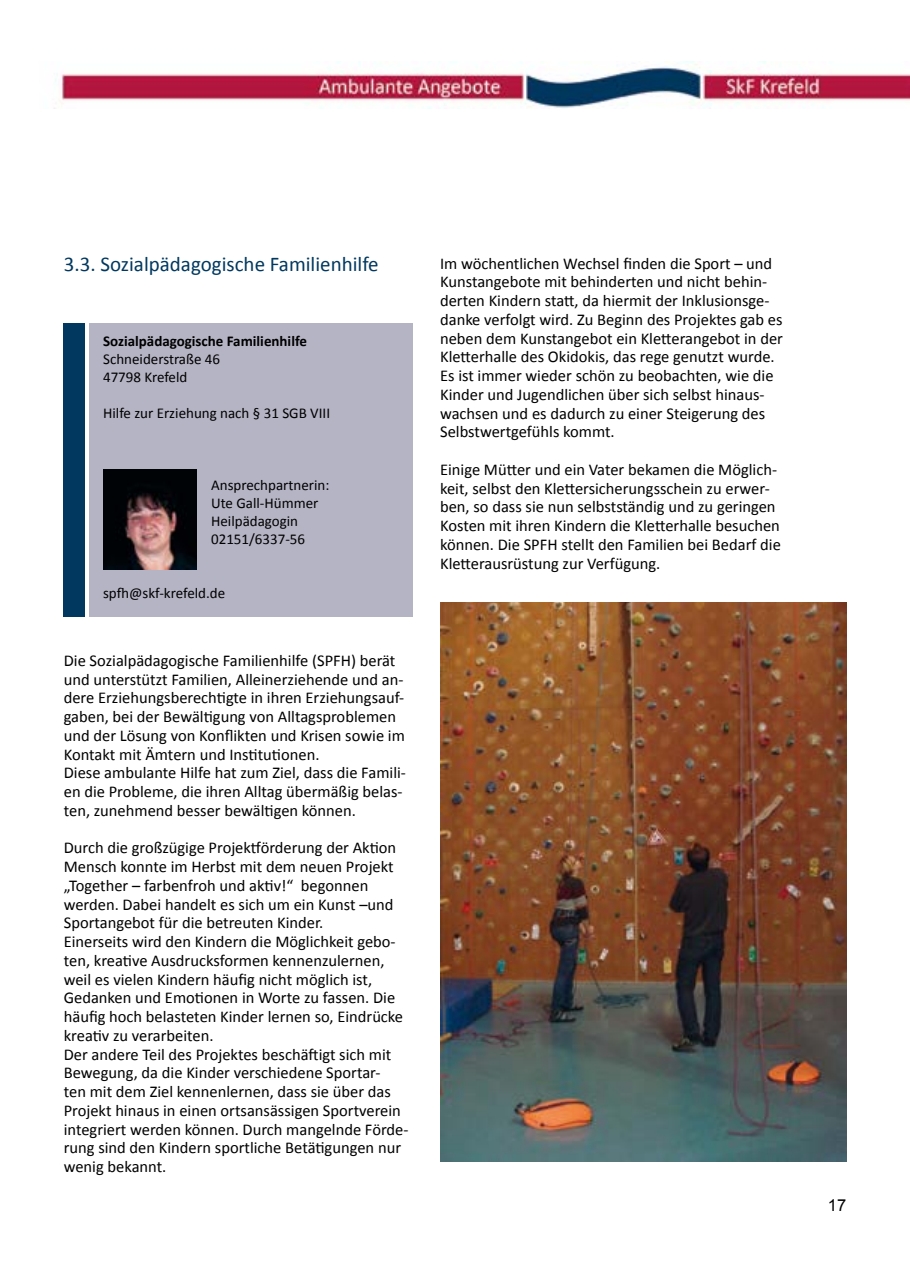
<style>
.page{position:relative;width:910px;height:1280px;background:#fff}
.page>*{position:absolute;margin:0;border:0;box-sizing:border-box;transform-origin:0 0}
.t1{font:21px "Calibri";color:#00385f}
.t2{font:16.5px/18.8px "Calibri";color:#000}
.t3{font:16.5px "Arial";color:#000}
.t4{font:15px/18px "Calibri";color:#000}
.t5{font:700 15px "Calibri";color:#000}
</style>
<div class="page">
<img style="left:54px;top:61px;width:856px;height:48px">
<div style="left:64px;top:323px;width:21px;height:294px;background:#00385f"></div>
<div style="left:89px;top:323px;width:323px;height:294px;background:#b5b4c5"></div>
<img style="left:103px;top:470px;width:94px;height:99px">
<img style="left:440px;top:603px;width:406px;height:558px">
<p class="t1" style="left:64px;top:251px;width:316px">3.3. Sozialpädagogische Familienhilfe</p>
<p class="t5" style="left:103px;top:331px;width:205px">Sozialpädagogische Familienhilfe</p>
<p class="t4" style="left:103px;top:350px;width:119px">Schneiderstraße 46<br>47798 Krefeld</p>
<p class="t4" style="left:103px;top:404px;width:228px">Hilfe zur Erziehung nach § 31 SGB VIII</p>
<p class="t4" style="left:211px;top:476px;width:120px">Ansprechpartnerin:<br>Ute Gall-Hümmer<br>Heilpädagogin<br>02151/6337-56</p>
<p class="t4" style="left:103px;top:584px;width:124px">spfh@skf-krefeld.de</p>
<p class="t2" style="left:64px;top:651px;width:344px">Die Sozialpädagogische Familienhilfe (SPFH) berät und unterstützt Familien, Alleinerziehende und an&shy;dere Erziehungsberechtigte in ihren Erziehungsauf&shy;gaben, bei der Bewältigung von Alltagsproblemen und der Lösung von Konflikten und Krisen sowie im Kontakt mit Ämtern und Institutionen.<br>Diese ambulante Hilfe hat zum Ziel, dass die Famili&shy;en die Probleme, die ihren Alltag übermäßig belas&shy;ten, zunehmend besser bewältigen können.</p>
<p class="t2" style="left:64px;top:838px;width:346px">Durch die großzügige Projektförderung der Aktion Mensch konnte im Herbst mit dem neuen Projekt „Together – farbenfroh und aktiv!“ begonnen werden. Dabei handelt es sich um ein Kunst –und Sportangebot für die betreuten Kinder.<br>Einerseits wird den Kindern die Möglichkeit gebo&shy;ten, kreative Ausdrucksformen kennenzulernen, weil es vielen Kindern häufig nicht möglich ist, Gedanken und Emotionen in Worte zu fassen. Die häufig hoch belasteten Kinder lernen so, Eindrücke kreativ zu verarbeiten.<br>Der andere Teil des Projektes beschäftigt sich mit Bewegung, da die Kinder verschiedene Sportar-<br>ten mit dem Ziel kennenlernen, dass sie über das Projekt hinaus in einen ortsansässigen Sportverein integriert werden können. Durch mangelnde Förde&shy;rung sind den Kindern sportliche Betätigungen nur wenig bekannt.</p>
<p class="t2" style="left:440px;top:254px;width:344px">Im wöchentlichen Wechsel finden die Sport – und Kunstangebote mit behinderten und nicht behin&shy;derten Kindern statt, da hiermit der Inklusionsge&shy;danke verfolgt wird. Zu Beginn des Projektes gab es neben dem Kunstangebot ein Kletterangebot in der Kletterhalle des Okidokis, das rege genutzt wurde.<br>Es ist immer wieder schön zu beobachten, wie die Kinder und Jugendlichen über sich selbst hinaus&shy;wachsen und es dadurch zu einer Steigerung des Selbstwertgefühls kommt.</p>
<p class="t2" style="left:440px;top:460px;width:342px">Einige Mütter und ein Vater bekamen die Möglich&shy;keit, selbst den Klettersicherungsschein zu erwer&shy;ben, so dass sie nun selbstständig und zu geringen Kosten mit ihren Kindern die Kletterhalle besuchen können. Die SPFH stellt den Familien bei Bedarf die Kletterausrüstung zur Verfügung.</p>
<p class="t3" style="left:828px;top:1194px;width:20px">17</p>
</div>
